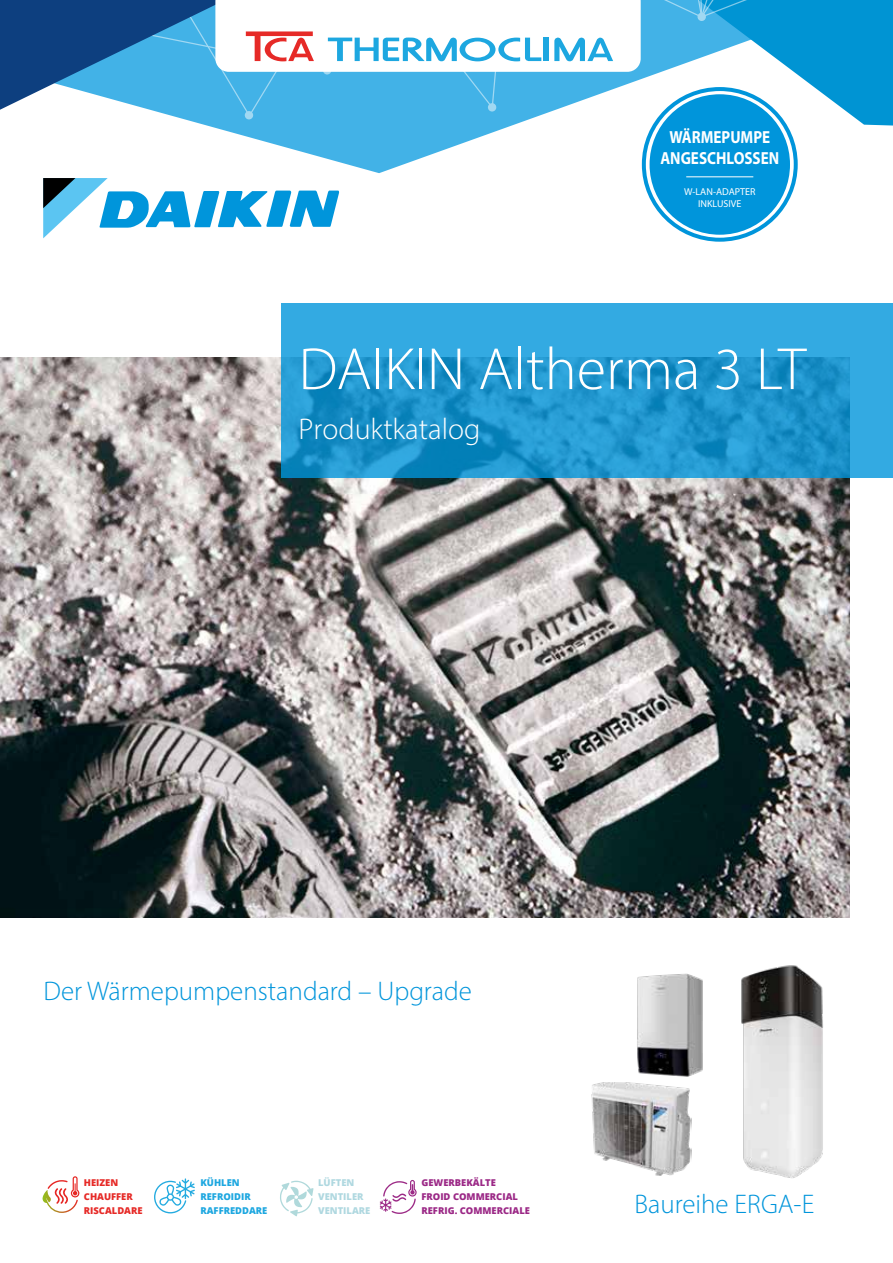
<style>
.page{position:relative;width:893px;height:1263px;background:#fff}
.page>*{position:absolute;margin:0;border:0;box-sizing:border-box;transform-origin:0 0}
.t1{font:300 60px "Myriad Pro";color:#fff}
.t2{font:300 30px "Myriad Pro";color:#fff}
.t3{font:300 27px "Myriad Pro";color:#0095db}
.t4{font:700 17.55px/21px "Myriad Pro";color:#fff;text-align:center;scale:.86 1}
.t5{font:10.05px/12px "Myriad Pro";color:#fff;text-align:center}
.t6{font:800 9.45px "Open Sans";color:#9b2886}
.t7{font:800 9.45px/13.6px "Open Sans";color:#1da7e0}
.t8{font:800 9.45px/14.1px "Open Sans";color:#e62a27}
.t9{font:800 9.45px "Open Sans";color:#afd8e0}
</style>
<div class="page">
<img style="left:0;top:358px;width:850px;height:559px">
<img style="left:591px;top:1082px;width:101px;height:93px">
<img style="left:637px;top:973px;width:66px;height:104px">
<img style="left:741px;top:965px;width:82px;height:213px">
<svg style="left:43px;top:178px;width:296px;height:60px"></svg>
<div style="left:650px;top:94px;width:140px;height:141px;background:#0095db;border-radius:50%"></div>
<hr style="left:686px;top:176px;width:67px;height:1px;background:#fff">
<svg style="left:154px;top:1178px;width:41px;height:35px"></svg>
<svg style="left:280px;top:1181px;width:34px;height:35px"></svg>
<svg style="left:380px;top:1180px;width:37px;height:34px"></svg>
<svg style="left:43px;top:1176px;width:36px;height:37px"></svg>
<svg style="left:209px;top:126px;width:570px;height:47px"></svg>
<svg style="left:0;top:0;width:893px;height:126px"></svg>
<svg style="left:281px;top:304px;width:612px;height:174px;background:#259bd3"></svg>
<h3 class="t4" style="left:660px;top:126px;width:140px">WÄRMEPUMPE<br>ANGESCHLOSSEN</h3>
<p class="t5" style="left:684px;top:186px;width:73px">W-LAN-ADAPTER<br>INKLUSIVE</p>
<h1 class="t1" style="left:298px;top:333px;width:509px">DAIKIN Altherma 3 LT</h1>
<h2 class="t2" style="left:298px;top:410px;width:183px">Produktkatalog</h2>
<h3 class="t3" style="left:43px;top:975px;width:430px">Der Wärmepumpenstandard – Upgrade</h3>
<p class="t8" style="left:84px;top:1175px;width:50px">HEIZEN<br>CHAUFFER</p>
<p class="t8" style="left:84px;top:1202px;width:60px">RISCALDARE</p>
<p class="t7" style="left:200px;top:1175px;width:69px">KÜHLEN<br>REFROIDIR<br>RAFFREDDARE</p>
<p class="t9" style="left:318px;top:1176px;width:38px">LÜFTEN</p>
<p class="t9" style="left:318px;top:1203px;width:54px">VENTILARE</p>
<p class="t9" style="left:318px;top:1190px;width:47px">VENTILER</p>
<p class="t6" style="left:421px;top:1176px;width:76px">GEWERBEKÄLTE</p>
<p class="t6" style="left:421px;top:1203px;width:110px">REFRIG. COMMERCIALE</p>
<p class="t6" style="left:421px;top:1190px;width:98px">FROID COMMERCIAL</p>
<h3 class="t3" style="left:634px;top:1188px;width:181px">Baureihe ERGA-E</h3>
</div>
